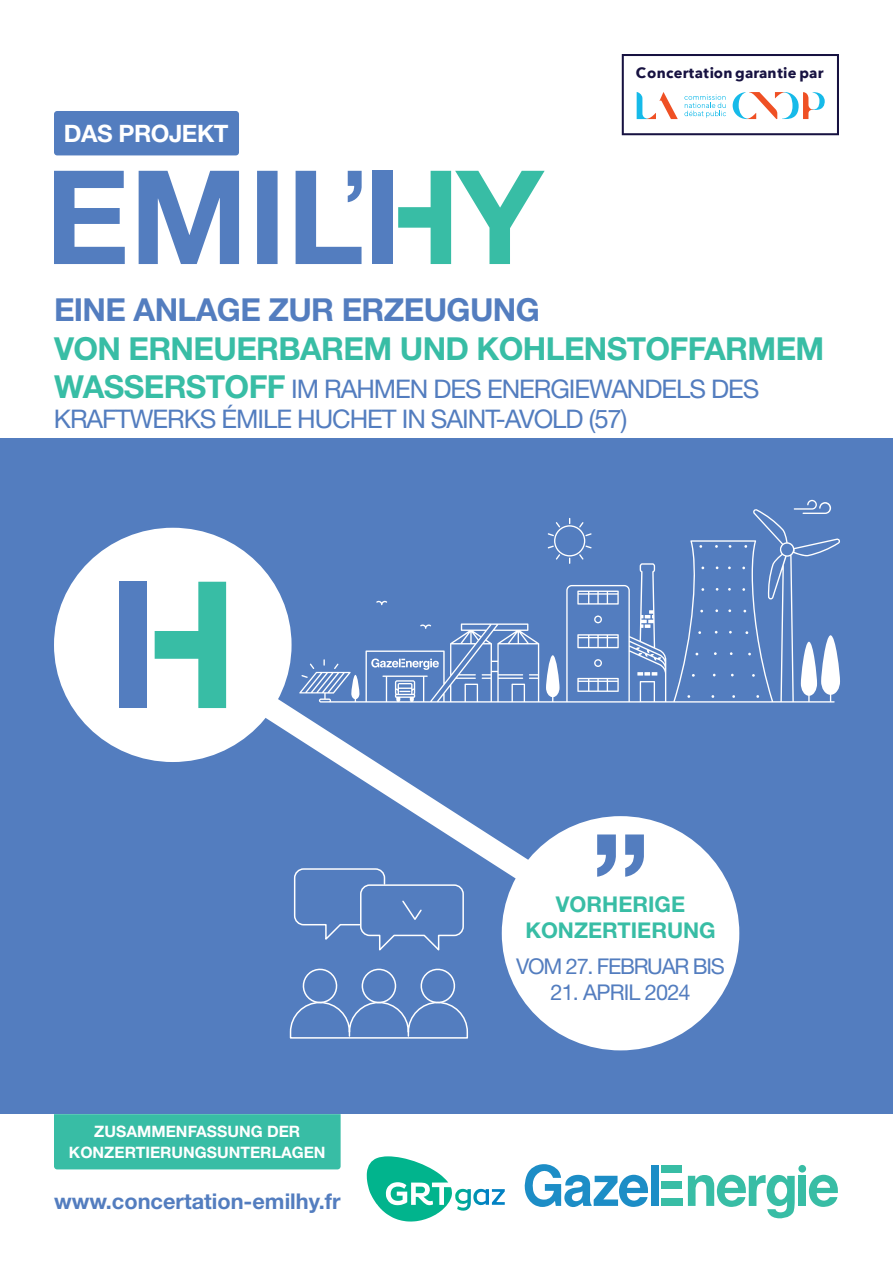
<style>
.page{position:relative;width:893px;height:1263px;background:#fff}
.page>*{position:absolute;margin:0;border:0;box-sizing:border-box;transform-origin:0 0}
.t1{font:700 31.65px "Helvetica Neue LT Std";letter-spacing:-.02em;color:#38bda5}
.t2{font:700 31.65px "Helvetica Neue LT Std";letter-spacing:-.02em;color:#537dbf}
.t3{font:25.65px/30.8px "Helvetica Neue LT Std";letter-spacing:-.04em;color:#537dbf}
.t4{font:700 24px "Helvetica Neue LT Std";letter-spacing:-.02em;color:#fff}
.t5{font:700 21.75px "Helvetica Neue LT Std";color:#537dbf}
.t6{font:700 21.75px/26.1px "Helvetica Neue LT Std";color:#38bda5;text-align:center}
.t7{font:21.75px "Helvetica Neue LT Std";letter-spacing:-.06em;color:#537dbf}
.t8{font:21.75px "Helvetica Neue LT Std";letter-spacing:-.04em;color:#537dbf}
.t9{font:700 15.75px/20.5px "Helvetica Neue LT Std";color:#fff;text-align:center}
.t10{font:700 14.7px "Avenir Next";letter-spacing:.02em;color:#171241}
.s1{font-weight:700;font-size:31.65px;color:#38bda5}
</style>
<div class="page">
<div style="left:0;top:439px;width:893px;height:675px;background:#537dbf"></div>
<div style="left:661px;top:1165px;width:21px;height:7px;background:#38bda5"></div>
<div style="left:661px;top:1181px;width:20px;height:7px;background:#38bda5"></div>
<div style="left:661px;top:1198px;width:21px;height:8px;background:#38bda5"></div>
<div style="left:798px;top:1176px;width:8px;height:30px;background:#38bda5"></div>
<svg style="left:525px;top:1164px;width:123px;height:43px"></svg>
<svg style="left:809px;top:1175px;width:29px;height:32px"></svg>
<svg style="left:688px;top:1175px;width:107px;height:43px"></svg>
<div style="left:651px;top:1165px;width:7px;height:41px;background:#1c8dc6"></div>
<div style="left:798px;top:1165px;width:8px;height:7px;background:#38bda5;border-radius:50%"></div>
<svg style="left:367px;top:1156px;width:138px;height:65px"></svg>
<svg style="left:54px;top:171px;width:308px;height:93px"></svg>
<svg style="left:398px;top:171px;width:147px;height:93px"></svg>
<div style="left:372px;top:171px;width:21px;height:93px;background:#537dbf"></div>
<div style="left:54px;top:111px;width:185px;height:44px;background:#537dbf;border-radius:3px"></div>
<svg style="left:622px;top:54px;width:217px;height:81px"></svg>
<svg style="left:142px;top:699px;width:511px;height:265px"></svg>
<svg style="left:289px;top:968px;width:179px;height:71px"></svg>
<svg style="left:293px;top:867px;width:172px;height:86px"></svg>
<div style="left:502px;top:816px;width:237px;height:234px;background:#fff;border-radius:50%"></div>
<svg style="left:597px;top:834px;width:47px;height:43px"></svg>
<svg style="left:299px;top:500px;width:541px;height:202px"></svg>
<div style="left:54px;top:528px;width:238px;height:234px;background:#fff;border-radius:50%"></div>
<svg style="left:155px;top:582px;width:71px;height:126px"></svg>
<div style="left:119px;top:582px;width:28px;height:126px;background:#537dbf"></div>
<div style="left:54px;top:1114px;width:287px;height:55px;background:#38bda5"></div>
<p class="t4" style="left:64px;top:118px;width:166px">DAS PROJEKT</p>
<p class="t10" style="left:636px;top:60px;width:189px">Concertation garantie par</p>
<p class="t2" style="left:54px;top:291px;width:487px">EINE ANLAGE ZUR ERZEUGUNG</p>
<p class="t1" style="left:54px;top:329px;width:772px">VON ERNEUERBAREM UND KOHLENSTOFFARMEM</p>
<p class="t3" style="left:54px;top:373px;width:707px"><span class="s1">WASSERSTOFF</span> IM RAHMEN DES ENERGIEWANDELS DES<br>KRAFTWERKS ÉMILE HUCHET IN SAINT-AVOLD (57)</p>
<p class="t9" style="left:69px;top:1121px;width:258px">ZUSAMMENFASSUNG DER<br>KONZERTIERUNGSUNTERLAGEN</p>
<p class="t5" style="left:54px;top:1188px;width:288px">www.concertation-emilhy.fr</p>
<p class="t6" style="left:525px;top:891px;width:192px">VORHERIGE<br>KONZERTIERUNG</p>
<p class="t7" style="left:516px;top:953px;width:210px">VOM 27. FEBRUAR BIS</p>
<p class="t8" style="left:550px;top:979px;width:142px">21. APRIL 2024</p>
</div>
